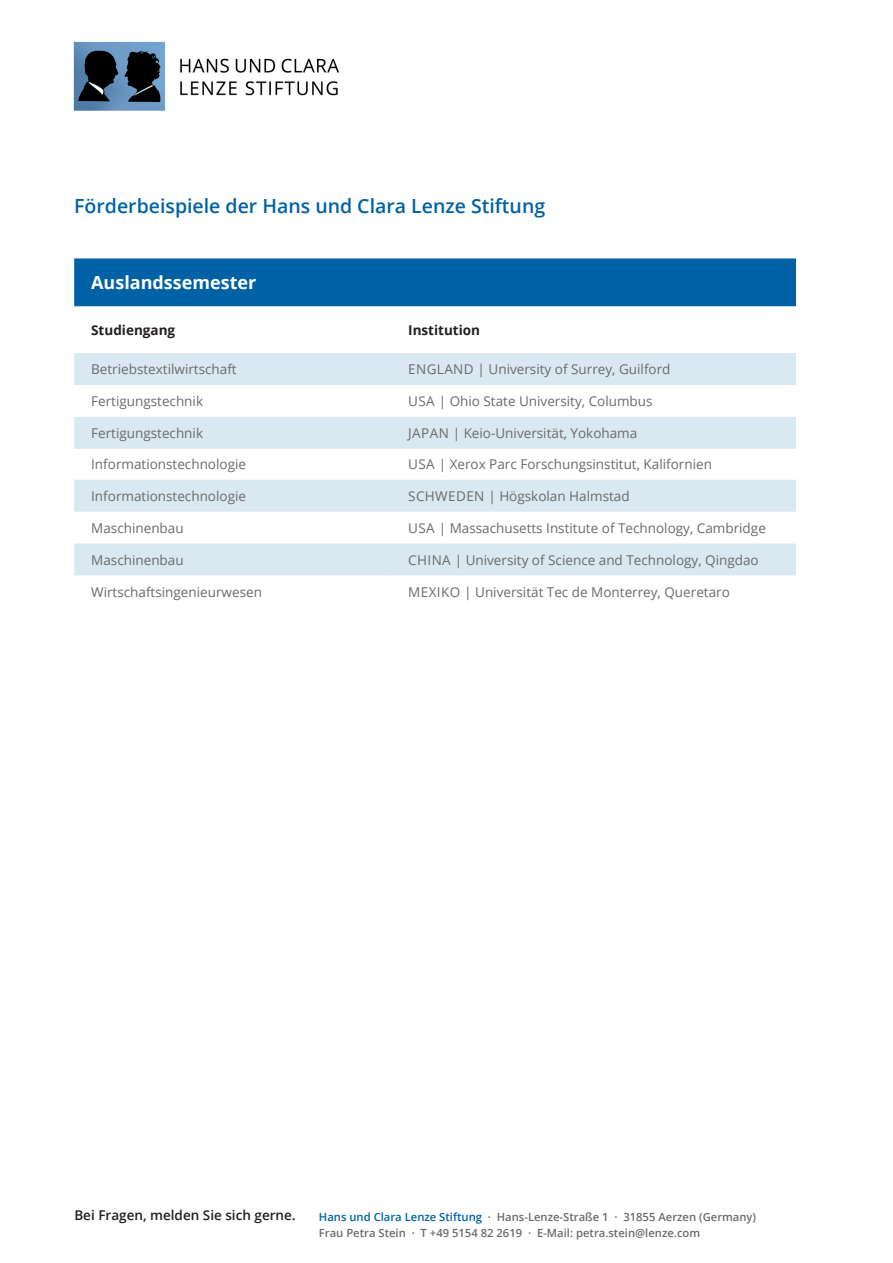
<style>
.page{position:relative;width:893px;height:1263px;background:#fff}
.page>*{position:absolute;margin:0;border:0;box-sizing:border-box;transform-origin:0 0}
.t1{font:600 19.5px "Open Sans";color:#0062a4}
.t2{font:700 18px "Open Sans";color:#fff}
.Open_Sans_9pt{font:13.5px "Open Sans";color:#6b6b6b}
.t3{font:600 13.5px "Open Sans";color:#231f20}
.t4{font:700 13.5px "Open Sans";color:#231f20}
.t5{font:600 11.25px/16.5px "Open Sans";color:#6b6b6b}
.s1{color:#0062a4}
</style>
<div class="page">
<img style="left:73px;top:41px;width:266px;height:70px">
<div style="left:74px;top:258px;width:722px;height:48px;background:#0062a4"></div>
<svg style="left:74px;top:353px;width:722px;height:222px;fill:#d9e8f1"></svg>
<h1 class="t1" style="left:74px;top:192px;width:472px">Förderbeispiele der Hans und Clara Lenze Stiftung</h1>
<p class="t2" style="left:91px;top:270px;width:167px">Auslandssemester</p>
<p class="t4" style="left:91px;top:320px;width:85px">Studiengang</p>
<p class="t4" style="left:408px;top:320px;width:73px">Institution</p>
<p class="Open_Sans_9pt" style="left:91px;top:360px;width:147px">Betriebstextilwirtschaft</p>
<p class="Open_Sans_9pt" style="left:408px;top:360px;width:264px">ENGLAND | University of Surrey, Guilford</p>
<p class="Open_Sans_9pt" style="left:91px;top:392px;width:113px">Fertigungstechnik</p>
<p class="Open_Sans_9pt" style="left:408px;top:392px;width:246px">USA | Ohio State University, Columbus</p>
<p class="Open_Sans_9pt" style="left:91px;top:424px;width:113px">Fertigungstechnik</p>
<p class="Open_Sans_9pt" style="left:408px;top:424px;width:231px">JAPAN | Keio-Universität, Yokohama</p>
<p class="Open_Sans_9pt" style="left:91px;top:455px;width:156px">Informationstechnologie</p>
<p class="Open_Sans_9pt" style="left:408px;top:455px;width:305px">USA | Xerox Parc Forschungsinstitut, Kalifornien</p>
<p class="Open_Sans_9pt" style="left:91px;top:487px;width:156px">Informationstechnologie</p>
<p class="Open_Sans_9pt" style="left:408px;top:487px;width:223px">SCHWEDEN | Högskolan Halmstad</p>
<p class="Open_Sans_9pt" style="left:91px;top:519px;width:94px">Maschinenbau</p>
<p class="Open_Sans_9pt" style="left:408px;top:519px;width:359px">USA | Massachusetts Institute of Technology, Cambridge</p>
<p class="Open_Sans_9pt" style="left:91px;top:550px;width:94px">Maschinenbau</p>
<p class="Open_Sans_9pt" style="left:408px;top:550px;width:352px">CHINA | University of Science and Technology, Qingdao</p>
<p class="Open_Sans_9pt" style="left:91px;top:582px;width:172px">Wirtschaftsingenieurwesen</p>
<p class="Open_Sans_9pt" style="left:408px;top:582px;width:323px">MEXIKO | Universität Tec de Monterrey, Queretaro</p>
<p class="t3" style="left:74px;top:1206px;width:223px">Bei Fragen, melden Sie sich gerne.</p>
<p class="t5" style="left:319px;top:1208px;width:439px"><span class="s1">Hans und Clara Lenze Stiftung</span> · Hans-Lenze-Straße 1 · 31855 Aerzen (Germany)<br>Frau Petra Stein · T +49 5154 82 2619 · E-Mail: petra.stein@lenze.com</p>
</div>
